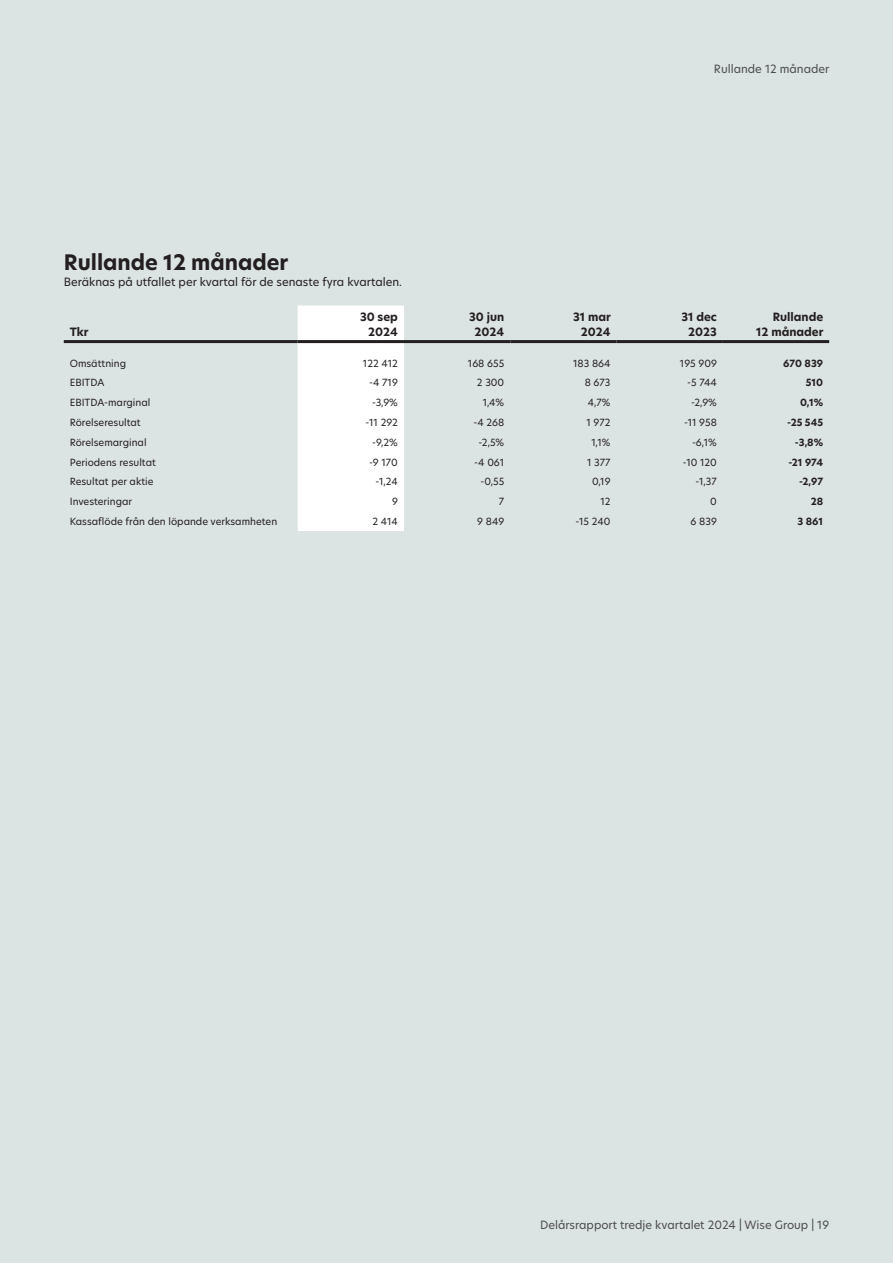
<style>
.page{position:relative;width:893px;height:1263px;background:#dce3e3}
.page>*{position:absolute;margin:0;border:0;box-sizing:border-box;transform-origin:0 0}
.Tabell_Rubbe{font:700 21px "New Hero";color:#231f20}
.Bröd_1{font:11.25px "New Hero";color:#4b4c4d}
.Bröd_1-2{font:11.25px "New Hero";color:#231f20}
.Tabell_Huvudrad_Högerstäld{font:700 11.25px/15px "New Hero";color:#231f20;text-align:right}
.Tabell_Huvudrad_Bas{font:700 11.25px "New Hero";color:#231f20}
.Tabell_Bas_Högerställt{font:9.75px "New Hero";color:#231f20}
.Tabell_Bas{font:9.75px "New Hero";color:#231f20}
.Tabell_Bas_Högerställt-2{font:700 9.75px "New Hero";color:#231f20}
</style>
<div class="page">
<div style="left:298px;top:306px;width:106px;height:225px;background:#fff"></div>
<hr style="left:64px;top:340px;width:234px;height:3px;background:#231f20">
<hr style="left:298px;top:340px;width:106px;height:3px;background:#231f20">
<hr style="left:404px;top:340px;width:106px;height:3px;background:#231f20">
<hr style="left:510px;top:340px;width:107px;height:3px;background:#231f20">
<hr style="left:617px;top:340px;width:106px;height:3px;background:#231f20">
<hr style="left:723px;top:340px;width:106px;height:3px;background:#231f20">
<p class="Bröd_1" style="left:714px;top:61px;width:117px">Rullande 12 månader</p>
<p class="Tabell_Rubbe" style="left:64px;top:248px;width:226px">Rullande 12 månader</p>
<p class="Bröd_1-2" style="left:64px;top:274px;width:340px">Beräknas på utfallet per kvartal för de senaste fyra kvartalen.</p>
<p class="Tabell_Huvudrad_Bas" style="left:70px;top:324px;width:20px">Tkr</p>
<p class="Tabell_Huvudrad_Högerstäld" style="left:360px;top:309px;width:39px">30 sep<br>2024</p>
<p class="Tabell_Huvudrad_Högerstäld" style="left:469px;top:309px;width:37px;text-align:center">30 jun<br>2024</p>
<p class="Tabell_Huvudrad_Högerstäld" style="left:573px;top:309px;width:39px">31 mar<br>2024</p>
<p class="Tabell_Huvudrad_Högerstäld" style="left:681px;top:309px;width:37px;text-align:center">31 dec<br>2023</p>
<p class="Tabell_Huvudrad_Högerstäld" style="left:756px;top:309px;width:69px">Rullande<br>12 månader</p>
<p class="Tabell_Bas" style="left:70px;top:356px;width:58px">Omsättning</p>
<p class="Tabell_Bas_Högerställt" style="left:363px;top:356px;width:37px">122 412</p>
<p class="Tabell_Bas_Högerställt" style="left:468px;top:356px;width:38px">168 655</p>
<p class="Tabell_Bas_Högerställt" style="left:573px;top:356px;width:39px">183 864</p>
<p class="Tabell_Bas_Högerställt" style="left:680px;top:356px;width:38px">195 909</p>
<p class="Tabell_Bas_Högerställt-2" style="left:783px;top:356px;width:42px">670 839</p>
<p class="Tabell_Bas" style="left:70px;top:376px;width:36px">EBITDA</p>
<p class="Tabell_Bas_Högerställt" style="left:369px;top:376px;width:30px">-4 719</p>
<p class="Tabell_Bas_Högerställt" style="left:477px;top:376px;width:29px">2 300</p>
<p class="Tabell_Bas_Högerställt" style="left:585px;top:376px;width:27px">8 673</p>
<p class="Tabell_Bas_Högerställt" style="left:687px;top:376px;width:31px">-5 744</p>
<p class="Tabell_Bas_Högerställt-2" style="left:806px;top:376px;width:19px">510</p>
<p class="Tabell_Bas" style="left:70px;top:396px;width:82px">EBITDA-marginal</p>
<p class="Tabell_Bas_Högerställt" style="left:372px;top:396px;width:27px">-3,9%</p>
<p class="Tabell_Bas_Högerställt" style="left:483px;top:396px;width:23px">1,4%</p>
<p class="Tabell_Bas_Högerställt" style="left:588px;top:396px;width:24px">4,7%</p>
<p class="Tabell_Bas_Högerställt" style="left:691px;top:396px;width:27px">-2,9%</p>
<p class="Tabell_Bas_Högerställt-2" style="left:800px;top:396px;width:25px">0,1%</p>
<p class="Tabell_Bas" style="left:70px;top:416px;width:72px">Rörelseresultat</p>
<p class="Tabell_Bas_Högerställt" style="left:366px;top:416px;width:34px">-11 292</p>
<p class="Tabell_Bas_Högerställt" style="left:473px;top:416px;width:32px">-4 268</p>
<p class="Tabell_Bas_Högerställt" style="left:586px;top:416px;width:26px">1 972</p>
<p class="Tabell_Bas_Högerställt" style="left:684px;top:416px;width:34px">-11 958</p>
<p class="Tabell_Bas_Högerställt-2" style="left:787px;top:416px;width:38px">-25 545</p>
<p class="Tabell_Bas" style="left:70px;top:436px;width:78px">Rörelsemarginal</p>
<p class="Tabell_Bas_Högerställt" style="left:372px;top:436px;width:27px">-9,2%</p>
<p class="Tabell_Bas_Högerställt" style="left:479px;top:436px;width:27px">-2,5%</p>
<p class="Tabell_Bas_Högerställt" style="left:591px;top:436px;width:21px">1,1%</p>
<p class="Tabell_Bas_Högerställt" style="left:692px;top:436px;width:26px">-6,1%</p>
<p class="Tabell_Bas_Högerställt-2" style="left:795px;top:436px;width:30px">-3,8%</p>
<p class="Tabell_Bas" style="left:70px;top:455px;width:88px">Periodens resultat</p>
<p class="Tabell_Bas_Högerställt" style="left:369px;top:455px;width:30px">-9 170</p>
<p class="Tabell_Bas_Högerställt" style="left:474px;top:455px;width:31px">-4 061</p>
<p class="Tabell_Bas_Högerställt" style="left:587px;top:455px;width:25px">1 377</p>
<p class="Tabell_Bas_Högerställt" style="left:683px;top:455px;width:36px">-10 120</p>
<p class="Tabell_Bas_Högerställt-2" style="left:788px;top:455px;width:36px">-21 974</p>
<p class="Tabell_Bas" style="left:70px;top:475px;width:85px">Resultat per aktie</p>
<p class="Tabell_Bas_Högerställt" style="left:376px;top:475px;width:24px">-1,24</p>
<p class="Tabell_Bas_Högerställt" style="left:480px;top:475px;width:25px">-0,55</p>
<p class="Tabell_Bas_Högerställt" style="left:592px;top:475px;width:20px">0,19</p>
<p class="Tabell_Bas_Högerställt" style="left:696px;top:475px;width:23px">-1,37</p>
<p class="Tabell_Bas_Högerställt-2" style="left:799px;top:475px;width:26px">-2,97</p>
<p class="Tabell_Bas" style="left:70px;top:495px;width:64px">Investeringar</p>
<p class="Tabell_Bas_Högerställt" style="left:392px;top:495px;width:7px">9</p>
<p class="Tabell_Bas_Högerställt" style="left:499px;top:495px;width:7px">7</p>
<p class="Tabell_Bas_Högerställt" style="left:600px;top:495px;width:12px">12</p>
<p class="Tabell_Bas_Högerställt" style="left:710px;top:495px;width:8px">0</p>
<p class="Tabell_Bas_Högerställt-2" style="left:811px;top:495px;width:14px">28</p>
<p class="Tabell_Bas" style="left:70px;top:515px;width:209px">Kassaflöde från den löpande verksamheten</p>
<p class="Tabell_Bas_Högerställt" style="left:372px;top:515px;width:27px">2 414</p>
<p class="Tabell_Bas_Högerställt" style="left:477px;top:515px;width:29px">9 849</p>
<p class="Tabell_Bas_Högerställt" style="left:576px;top:515px;width:37px">-15 240</p>
<p class="Tabell_Bas_Högerställt" style="left:691px;top:515px;width:28px">6 839</p>
<p class="Tabell_Bas_Högerställt-2" style="left:797px;top:515px;width:27px">3 861</p>
<p class="Bröd_1" style="left:540px;top:1218px;width:290px">Delårsrapport tredje kvartalet 2024 | Wise Group | 19</p>
</div>
